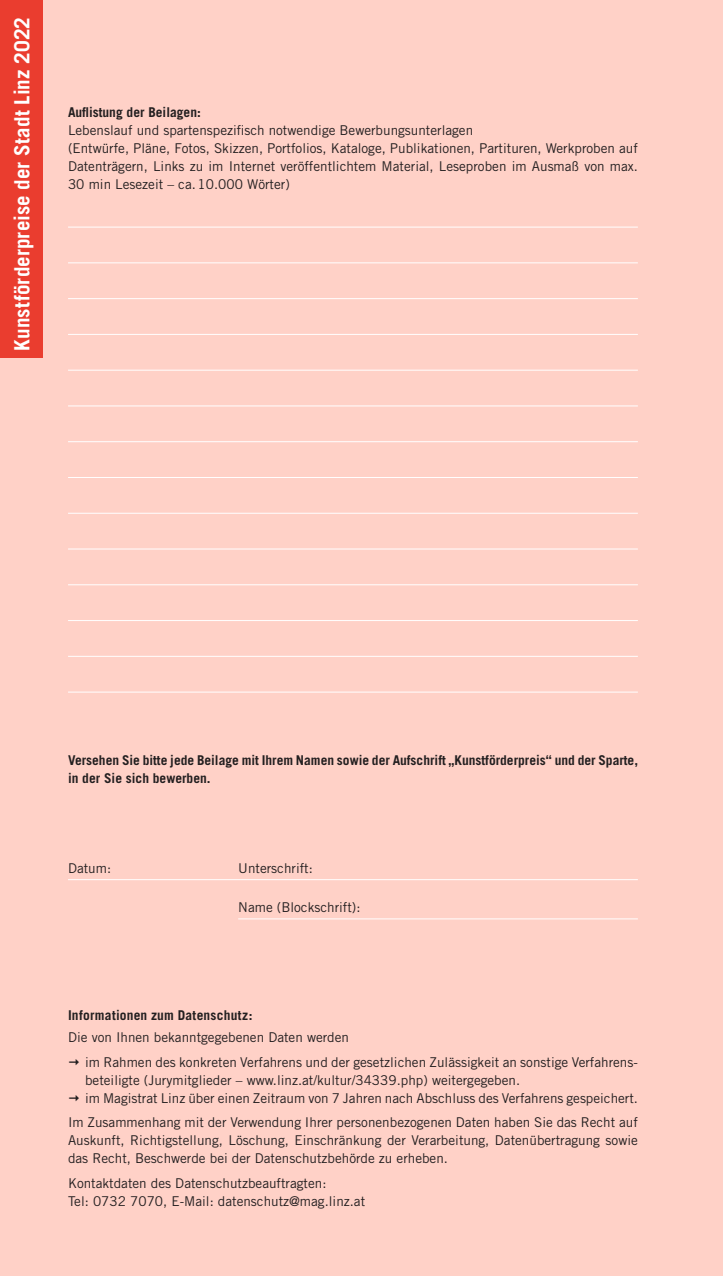
<style>
.page{position:relative;width:723px;height:1276px;background:#ffd1c7}
.page>*{position:absolute;margin:0;border:0;box-sizing:border-box;transform-origin:0 0}
.Titel_1{font:700 21px "Trade Gothic";letter-spacing:.005em;color:#fff}
.Fließtext{font:13.5px/18px "Trade Gothic";color:#231f20;text-align:justify}
.Fließtext-2{font:700 13.5px/18px "Trade Gothic";color:#231f20}
.Titel_3{font:700 13.5px "Trade Gothic";letter-spacing:.015em;color:#231f20}
</style>
<div class="page">
<div style="left:0;top:0;width:43px;height:357px;background:#ea3d2f"></div>
<hr style="left:68px;top:227px;width:570px;height:1px;background:#fff">
<hr style="left:68px;top:262px;width:570px;height:1px;background:#fff">
<hr style="left:68px;top:298px;width:570px;height:1px;background:#fff">
<hr style="left:68px;top:334px;width:570px;height:1px;background:#fff">
<hr style="left:68px;top:370px;width:570px;height:1px;background:#fff">
<hr style="left:68px;top:405px;width:570px;height:1px;background:#fff">
<hr style="left:68px;top:441px;width:570px;height:1px;background:#fff">
<hr style="left:68px;top:477px;width:570px;height:1px;background:#fff">
<hr style="left:68px;top:513px;width:570px;height:1px;background:#fff">
<hr style="left:68px;top:548px;width:570px;height:1px;background:#fff">
<hr style="left:68px;top:584px;width:570px;height:1px;background:#fff">
<hr style="left:68px;top:620px;width:570px;height:1px;background:#fff">
<hr style="left:68px;top:656px;width:570px;height:1px;background:#fff">
<hr style="left:68px;top:692px;width:570px;height:1px;background:#fff">
<hr style="left:68px;top:879px;width:570px;height:1px;background:#fff">
<hr style="left:238px;top:918px;width:400px;height:1px;background:#fff">
<p class="Titel_1" style="left:9px;top:350px;width:335px;rotate:-90deg">Kunstförderpreise der Stadt Linz 2022</p>
<p class="Fließtext-2" style="left:68px;top:103px;width:134px">Auflistung der Beilagen:</p>
<p class="Fließtext" style="left:68px;top:121px;width:407px">Lebenslauf und spartenspezifisch notwendige Bewerbungsunterlagen</p>
<p class="Fließtext" style="left:68px;top:139px;width:571px">(Entwürfe, Pläne, Fotos, Skizzen, Portfolios, Kataloge, Publikationen, Partituren, Werkproben auf Datenträgern, Links zu im Internet veröffentlichtem Material, Leseproben im Ausmaß von max.<br>30 min Lesezeit – ca.10.000 Wörter)</p>
<p class="Fließtext-2" style="left:68px;top:751px;width:571px">Versehen Sie bitte jede Beilage mit Ihrem Namen sowie der Aufschrift „Kunstförderpreis“ und der Sparte, in der Sie sich bewerben.</p>
<p class="Fließtext" style="left:68px;top:859px;width:45px">Datum:</p>
<p class="Fließtext" style="left:238px;top:859px;width:76px">Unterschrift:</p>
<p class="Fließtext" style="left:238px;top:898px;width:124px">Name (Blockschrift):</p>
<p class="Titel_3" style="left:68px;top:1007px;width:186px">Informationen zum Datenschutz:</p>
<p class="Fließtext" style="left:68px;top:1028px;width:282px">Die von Ihnen bekanntgegebenen Daten werden</p>
<p class="Fließtext" style="left:85px;top:1053px;width:554px">im Rahmen des konkreten Verfahrens und der gesetzlichen Zulässigkeit an sonstige Verfahrens-</p>
<p class="Fließtext" style="left:85px;top:1071px;width:436px">beteiligte (Jurymitglieder – www.linz.at/kultur/34339.php) weitergegeben.</p>
<p class="Fließtext" style="left:85px;top:1089px;width:554px">im Magistrat Linz über einen Zeitraum von 7 Jahren nach Abschluss des Verfahrens gespeichert.</p>
<p class="Fließtext" style="left:68px;top:1113px;width:571px">Im Zusammenhang mit der Verwendung Ihrer personenbezogenen Daten haben Sie das Recht auf Auskunft, Richtigstellung, Löschung, Einschränkung der Verarbeitung, Datenübertragung sowie das Recht, Beschwerde bei der Datenschutzbehörde zu erheben.</p>
<p class="Fließtext" style="left:68px;top:1173px;width:260px">Kontaktdaten des Datenschutzbeauftragten:</p>
<p class="Fließtext" style="left:68px;top:1191px;width:299px">Tel: 0732 7070, E-Mail: datenschutz@mag.linz.at</p>
</div>
